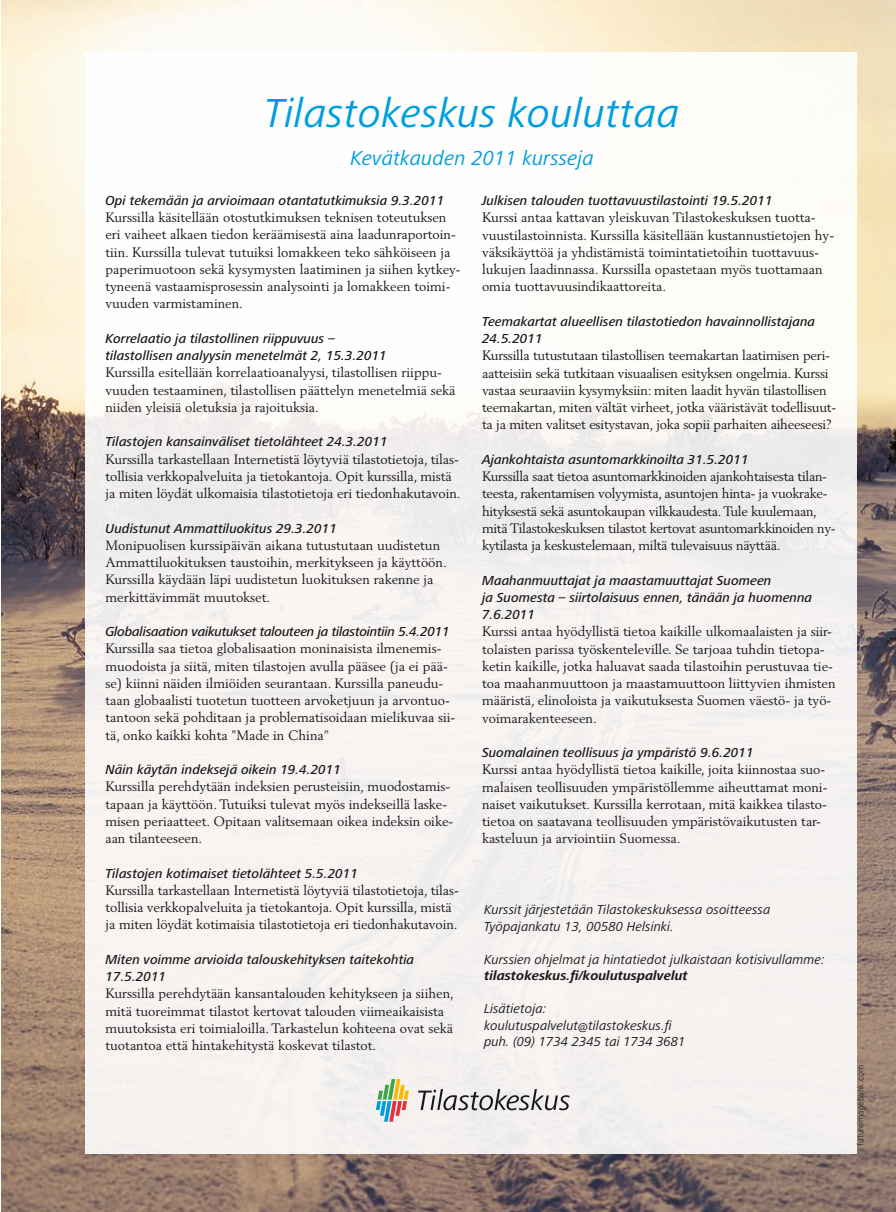
<style>
.page{position:relative;width:896px;height:1212px;background:#fff}
.page>*{position:absolute;margin:0;border:0;box-sizing:border-box;transform-origin:0 0}
.t1{font:italic 42px "Frutiger Next LT";color:#009ee0}
.t2{font:italic 21px "Frutiger Next LT";color:#009ee0}
.t3{font:13.5px/17.2px "Berling";color:#1a171c}
.t4{font:italic 500 13.5px/17.2px "Frutiger Next LT";color:#1a171c}
.t5{font:13.5px/17.2px "Berling";letter-spacing:-.02em;color:#1a171c}
.t6{font:italic 13.5px/16.5px "Frutiger Next LT";color:#1a171c}
.t7{font:italic 500 13.5px "Frutiger Next LT";letter-spacing:-.02em;color:#1a171c}
.t8{font:italic 700 13.5px "Frutiger Next LT";color:#1a171c}
.t9{font:300 9px "Frutiger Next LT";color:#1a171c}
</style>
<div class="page">
<img style="left:1px;top:0;width:894px;height:1212px">
<div style="left:85px;top:52px;width:771px;height:1102px;background:linear-gradient(to right,#f8f6f5,#f7f4f2)"></div>
<svg style="left:376px;top:1079px;width:33px;height:43px"></svg>
<svg style="left:418px;top:1089px;width:151px;height:21px"></svg>
<h1 class="t1" style="left:265px;top:90px;width:416px">Tilastokeskus kouluttaa</h1>
<h2 class="t2" style="left:350px;top:146px;width:245px">Kevätkauden 2011 kursseja</h2>
<p class="t4" style="left:105px;top:192px;width:340px">Opi tekemään ja arvioimaan otantatutkimuksia 9.3.2011</p>
<p class="t3" style="left:105px;top:209px;width:357px">Kurssilla käsitellään otostutkimuksen teknisen toteutuksen eri vaiheet alkaen tiedon keräämisestä aina laadunraportoin&shy;tiin. Kurssilla tulevat tutuiksi lomakkeen teko sähköiseen ja paperimuotoon sekä kysymysten laatiminen ja siihen kytkey&shy;tyneenä vastaamisprosessin analysointi ja lomakkeen toimi&shy;vuuden varmistaminen.</p>
<p class="t4" style="left:105px;top:330px;width:283px">Korrelaatio ja tilastollinen riippuvuus – tilastollisen analyysin menetelmät 2, 15.3.2011</p>
<p class="t3" style="left:105px;top:364px;width:351px">Kurssilla esitellään korrelaatioanalyysi, tilastollisen riippu&shy;vuuden testaaminen, tilastollisen päättelyn menetelmiä sekä niiden yleisiä oletuksia ja rajoituksia.</p>
<p class="t4" style="left:105px;top:433px;width:283px">Tilastojen kansainväliset tietolähteet 24.3.2011</p>
<p class="t3" style="left:105px;top:450px;width:356px">Kurssilla tarkastellaan Internetistä löytyviä tilastotietoja, tilas&shy;tollisia verkkopalveluita ja tietokantoja. Opit kurssilla, mistä ja miten löydät ulkomaisia tilastotietoja eri tiedonhakutavoin.</p>
<p class="t4" style="left:105px;top:520px;width:233px">Uudistunut Ammattiluokitus 29.3.2011</p>
<p class="t3" style="left:105px;top:536px;width:343px">Monipuolisen kurssipäivän aikana tutustutaan uudistetun Ammattiluokituksen taustoihin, merkitykseen ja käyttöön.<br>Kurssilla käydään läpi uudistetun luokituksen rakenne ja merkittävimmät muutokset.</p>
<p class="t7" style="left:105px;top:624px;width:345px">Globalisaation vaikutukset talouteen ja tilastointiin 5.4.2011</p>
<p class="t3" style="left:105px;top:640px;width:351px">Kurssilla saa tietoa globalisaation moninaisista ilmenemis&shy;muodoista ja siitä, miten tilastojen avulla pääsee (ja ei pää&shy;se) kiinni näiden ilmiöiden seurantaan. Kurssilla paneudu&shy;taan globaalisti tuotetun tuotteen arvoketjuun ja arvontuo&shy;tantoon sekä pohditaan ja problematisoidaan mielikuvaa sii&shy;tä, onko kaikki kohta "Made in China”</p>
<p class="t4" style="left:105px;top:761px;width:237px">Näin käytän indeksejä oikein 19.4.2011</p>
<p class="t3" style="left:105px;top:778px;width:349px">Kurssilla perehdytään indeksien perusteisiin, muodostamis&shy;tapaan ja käyttöön. Tutuiksi tulevat myös indekseillä laske&shy;misen periaatteet. Opitaan valitsemaan oikea indeksin oike&shy;aan tilanteeseen.</p>
<p class="t4" style="left:105px;top:865px;width:254px">Tilastojen kotimaiset tietolähteet 5.5.2011</p>
<p class="t3" style="left:105px;top:881px;width:355px">Kurssilla tarkastellaan Internetistä löytyviä tilastotietoja, tilas&shy;tollisia verkkopalveluita ja tietokantoja. Opit kurssilla, mistä ja miten löydät kotimaisia tilastotietoja eri tiedonhakutavoin.</p>
<p class="t4" style="left:105px;top:951px;width:310px">Miten voimme arvioida talouskehityksen taitekohtia<br>17.5.2011</p>
<p class="t3" style="left:105px;top:985px;width:350px">Kurssilla perehdytään kansantalouden kehitykseen ja siihen, mitä tuoreimmat tilastot kertovat talouden viimeaikaisista muutoksista eri toimialoilla. Tarkastelun kohteena ovat sekä tuotantoa että hintakehitystä koskevat tilastot.</p>
<p class="t4" style="left:482px;top:192px;width:292px">Julkisen talouden tuottavuustilastointi 19.5.2011</p>
<p class="t3" style="left:482px;top:209px;width:353px">Kurssi antaa kattavan yleiskuvan Tilastokeskuksen tuotta&shy;vuustilastoinnista. Kurssilla käsitellään kustannustietojen hy&shy;väksikäyttöä ja yhdistämistä toimintatietoihin tuottavuus&shy;lukujen laadinnassa. Kurssilla opastetaan myös tuottamaan omia tuottavuusindikaattoreita.</p>
<p class="t4" style="left:482px;top:313px;width:335px">Teemakartat alueellisen tilastotiedon havainnollistajana<br>24.5.2011</p>
<p class="t3" style="left:482px;top:347px;width:355px">Kurssilla tutustutaan tilastollisen teemakartan laatimisen peri&shy;aatteisiin sekä tutkitaan visuaalisen esityksen ongelmia. Kurssi vastaa seuraaviin kysymyksiin: miten laadit hyvän tilastollisen teemakartan, miten vältät virheet, jotka vääristävät todellisuut&shy;ta ja miten valitset esitystavan, joka sopii parhaiten aiheeseesi?</p>
<p class="t4" style="left:482px;top:451px;width:268px">Ajankohtaista asuntomarkkinoilta 31.5.2011</p>
<p class="t5" style="left:482px;top:468px;width:355px">Kurssilla saat tietoa asuntomarkkinoiden ajankohtaisesta tilan&shy;teesta, rakentamisen volyymista, asuntojen hinta- ja vuokrake&shy;hityksestä sekä asuntokaupan vilkkaudesta. Tule kuulemaan, mitä Tilastokeskuksen tilastot kertovat asuntomarkkinoiden ny&shy;kytilasta ja keskustelemaan, miltä tulevaisuus näyttää.</p>
<p class="t4" style="left:482px;top:571px;width:331px">Maahanmuuttajat ja maastamuuttajat Suomeen<br>ja Suomesta – siirtolaisuus ennen, tänään ja huomenna<br>7.6.2011</p>
<p class="t3" style="left:482px;top:623px;width:355px">Kurssi antaa hyödyllistä tietoa kaikille ulkomaalaisten ja siir&shy;tolaisten parissa työskenteleville. Se tarjoaa tuhdin tietopa&shy;ketin kaikille, jotka haluavat saada tilastoihin perustuvaa tie&shy;toa maahanmuuttoon ja maastamuuttoon liittyvien ihmisten määristä, elinoloista ja vaikutuksesta Suomen väestö- ja työ&shy;voimarakenteeseen.</p>
<p class="t4" style="left:482px;top:744px;width:273px">Suomalainen teollisuus ja ympäristö 9.6.2011</p>
<p class="t3" style="left:482px;top:761px;width:347px">Kurssi antaa hyödyllistä tietoa kaikille, joita kiinnostaa suo&shy;malaisen teollisuuden ympäristöllemme aiheuttamat moni&shy;naiset vaikutukset. Kurssilla kerrotaan, mitä kaikkea tilasto&shy;tietoa on saatavana teollisuuden ympäristövaikutusten tar&shy;kasteluun ja arviointiin Suomessa.</p>
<p class="t6" style="left:484px;top:902px;width:288px">Kurssit järjestetään Tilastokeskuksessa osoitteessa<br>Työpajankatu 13, 00580 Helsinki.</p>
<p class="t6" style="left:484px;top:951px;width:342px">Kurssien ohjelmat ja hintatiedot julkaistaan kotisivullamme:</p>
<p class="t8" style="left:484px;top:968px;width:205px">tilastokeskus.fi/koulutuspalvelut</p>
<p class="t6" style="left:484px;top:1001px;width:203px">Lisätietoja: koulutuspalvelut@tilastokeskus.fi puh. (09) 1734 2345 tai 1734 3681</p>
<p class="t9" style="left:855px;top:1146px;width:82px;rotate:-90deg">futureimagebank.com</p>
</div>
